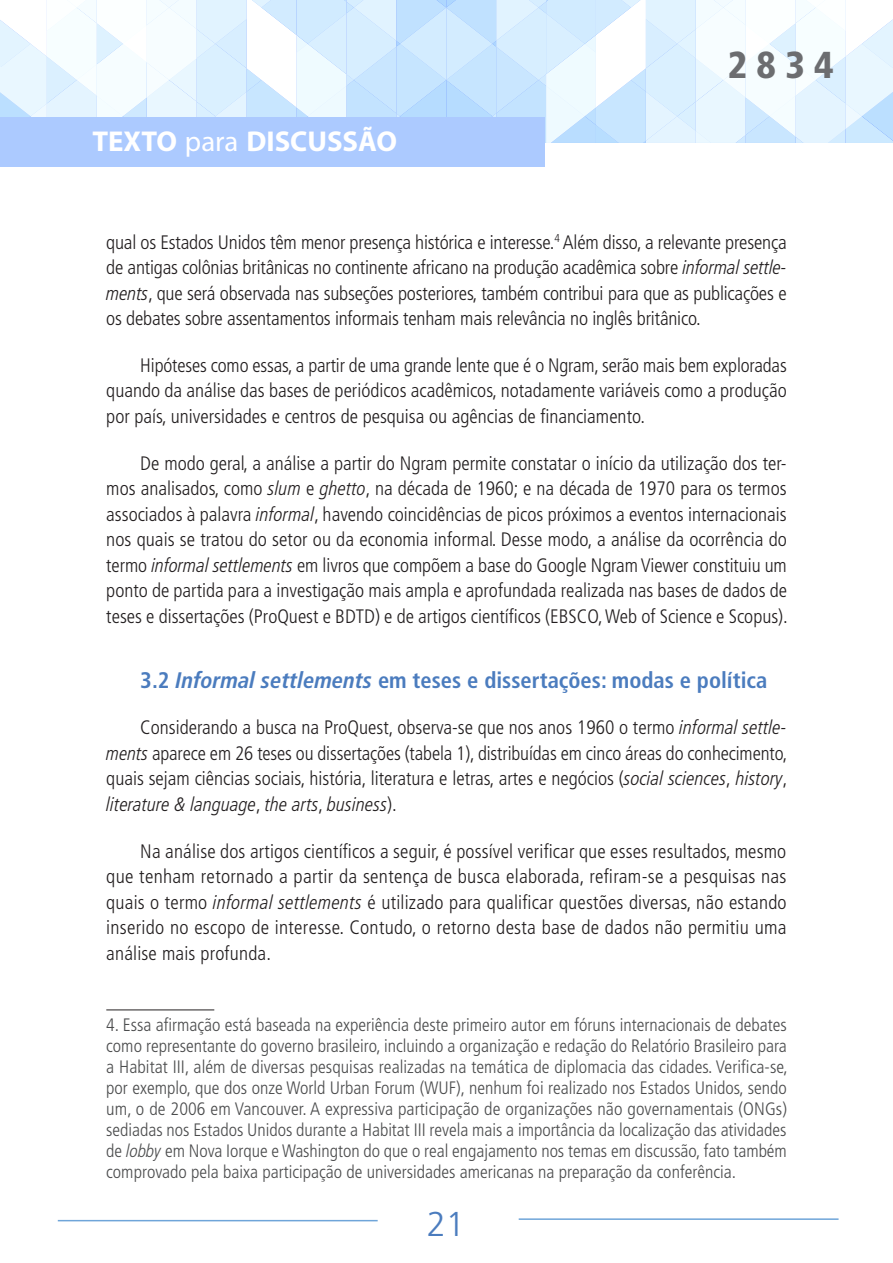
<style>
.page{position:relative;width:893px;height:1263px;background:#fff}
.page>*{position:absolute;margin:0;border:0;box-sizing:border-box;transform-origin:0 0}
.t1{font:900 condensed 37.5px "Frutiger LT Pro";color:#6c6d70}
.t2{font:300 34.5px "Frutiger LT Pro";color:#4b7cbe}
.t3{font:700 28.8px "Myriad Pro";color:#fff}
.titulo_2{font:700 condensed 22.5px "Frutiger LT Pro";color:#4b7cbe}
.texto_corrido{font:300 condensed 19.5px/25.5px "Frutiger LT Pro";color:#231f20;text-align:justify}
.nota_rodape{font:300 condensed 18px/21px "Frutiger LT Pro";color:#4b4c4d;text-align:justify}
.s1{font-weight:400}
.s2{font-style:italic}
</style>
<div class="page">
<svg style="left:0;top:0;width:893px;height:143px"></svg>
<div style="left:0;top:118px;width:545px;height:49px;background:#accaff"></div>
<hr style="left:519px;top:1218px;width:319px;height:2px;background:#6fa5d9">
<hr style="left:58px;top:1220px;width:320px;height:1px;background:#6fa5d9">
<hr style="left:106px;top:1009px;width:108px;height:1px;background:#231f20">
<h3 class="t3" style="left:92px;top:122px;width:306px">TEXTO <span class="s1">para</span> DISCUSSÃO</h3>
<h1 class="t1" style="left:728px;top:42px;width:108px">2834</h1>
<p class="texto_corrido" style="left:106px;top:229px;width:682px">qual os Estados Unidos têm menor presença histórica e interesse.<sup>4</sup> Além disso, a relevante presença de antigas colônias britânicas no continente africano na produção acadêmica sobre <span class="s2">informal settle&shy;ments</span>, que será observada nas subseções posteriores, também contribui para que as publicações e os debates sobre assentamentos informais tenham mais relevância no inglês britânico.</p>
<p class="texto_corrido" style="left:106px;top:352px;width:682px;text-indent:34px">Hipóteses como essas, a partir de uma grande lente que é o Ngram, serão mais bem exploradas quando da análise das bases de periódicos acadêmicos, notadamente variáveis como a produção por país, universidades e centros de pesquisa ou agências de financiamento.</p>
<p class="texto_corrido" style="left:106px;top:450px;width:683px;text-indent:34px">De modo geral, a análise a partir do Ngram permite constatar o início da utilização dos ter&shy;mos analisados, como <span class="s2">slum</span> e <span class="s2">ghetto</span>, na década de 1960; e na década de 1970 para os termos associados à palavra <span class="s2">informal</span>, havendo coincidências de picos próximos a eventos internacionais nos quais se tratou do setor ou da economia informal. Desse modo, a análise da ocorrência do termo <span class="s2">informal settlements</span> em livros que compõem a base do Google Ngram Viewer constituiu um ponto de partida para a investigação mais ampla e aprofundada realizada nas bases de dados de teses e dissertações (ProQuest e BDTD) e de artigos científicos (EBSCO, Web of Science e Scopus).</p>
<p class="titulo_2" style="left:140px;top:666px;width:629px">3.2 <span class="s2">Informal settlements</span> em teses e dissertações: modas e política</p>
<p class="texto_corrido" style="left:106px;top:715px;width:683px;text-indent:34px">Considerando a busca na ProQuest, observa-se que nos anos 1960 o termo <span class="s2">informal settle&shy;ments</span> aparece em 26 teses ou dissertações (tabela 1), distribuídas em cinco áreas do conhecimento, quais sejam ciências sociais, história, literatura e letras, artes e negócios (<span class="s2">social sciences</span>, <span class="s2">history</span>, <span class="s2">literature &amp; language</span>, <span class="s2">the arts</span>, <span class="s2">business</span>).</p>
<p class="texto_corrido" style="left:106px;top:838px;width:682px;text-indent:34px">Na análise dos artigos científicos a seguir, é possível verificar que esses resultados, mesmo que tenham retornado a partir da sentença de busca elaborada, refiram-se a pesquisas nas quais o termo <span class="s2">informal settlements</span> é utilizado para qualificar questões diversas, não estando inserido no escopo de interesse. Contudo, o retorno desta base de dados não permitiu uma análise mais profunda.</p>
<p class="nota_rodape" style="left:106px;top:1014px;width:683px">4. Essa afirmação está baseada na experiência deste primeiro autor em fóruns internacionais de debates como representante do governo brasileiro, incluindo a organização e redação do Relatório Brasileiro para a Habitat III, além de diversas pesquisas realizadas na temática de diplomacia das cidades. Verifica-se, por exemplo, que dos onze World Urban Forum (WUF), nenhum foi realizado nos Estados Unidos, sendo um, o de 2006 em Vancouver. A expressiva participação de organizações não governamentais (ONGs) sediadas nos Estados Unidos durante a Habitat III revela mais a importância da localização das atividades de <span class="s2">lobby</span> em Nova Iorque e Washington do que o real engajamento nos temas em discussão, fato também comprovado pela baixa participação de universidades americanas na preparação da conferência.</p>
<h2 class="t2" style="left:427px;top:1204px;width:40px">21</h2>
</div>
